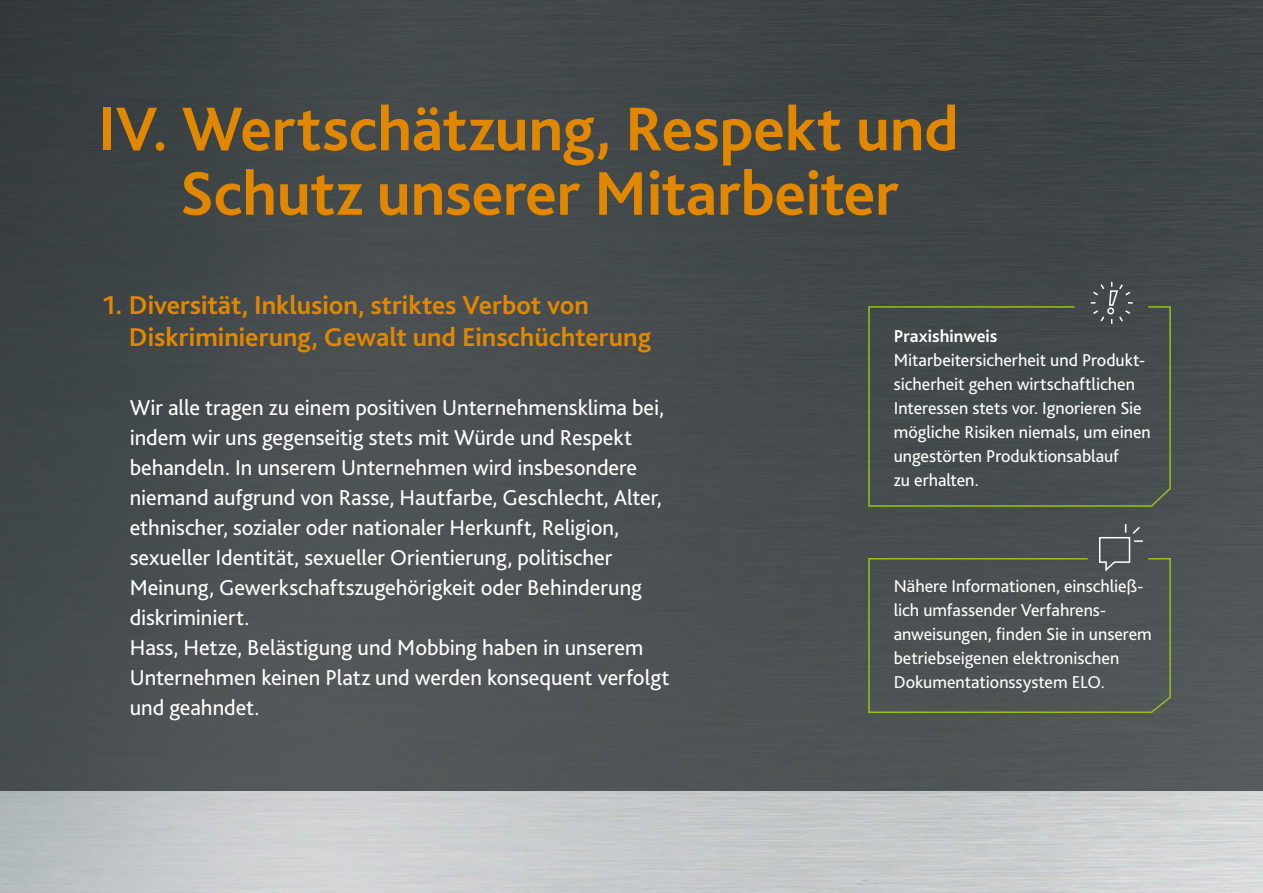
<style>
.page{position:relative;width:1263px;height:893px;background:#fff}
.page>*{position:absolute;margin:0;border:0;box-sizing:border-box;transform-origin:0 0}
.t1{font:700 64.5px/64.5px "Bliss 2";letter-spacing:-.005em;color:#e18800;text-align:center}
.t2{font:700 27px/31.5px "Bliss 2";color:#e18800}
.t3{font:22.5px/30px "Bliss 2";letter-spacing:-.005em;color:#fff}
.t4{font:18px/24px "Bliss 2";letter-spacing:-.005em;color:#fff}
.t5{font:700 18px "Bliss 2";color:#fff}
</style>
<div class="page">
<img style="left:0;top:0;width:1263px;height:893px">
<div style="left:867px;top:305px;width:304px;height:202px;background:#454b4c"></div>
<div style="left:867px;top:557px;width:304px;height:157px;background:#4d5253"></div>
<svg style="left:1098px;top:524px;width:45px;height:49px"></svg>
<svg style="left:1091px;top:282px;width:42px;height:42px"></svg>
<h1 class="t1" style="left:98px;top:95px;width:862px">IV. Wertschätzung, Respekt und<br>Schutz unserer Mitarbeiter</h1>
<p class="t2" style="left:129px;top:289px;width:524px;text-indent:-27px">1. Diversität, Inklusion, striktes Verbot von<br>Diskriminierung, Gewalt und Einschüchterung</p>
<p class="t3" style="left:130px;top:392px;width:541px">Wir alle tragen zu einem positiven Unternehmensklima bei, indem wir uns gegenseitig stets mit Würde und Respekt behandeln. In unserem Unternehmen wird insbesondere niemand aufgrund von Rasse, Hautfarbe, Geschlecht, Alter, ethnischer, sozialer oder nationaler Herkunft, Religion, sexueller Identität, sexueller Orientierung, politischer Meinung, Gewerkschaftszugehörigkeit oder Behinderung diskriminiert.<br>Hass, Hetze, Belästigung und Mobbing haben in unserem Unternehmen keinen Platz und werden konsequent verfolgt und geahndet.</p>
<p class="t5" style="left:894px;top:325px;width:105px">Praxishinweis</p>
<p class="t4" style="left:894px;top:348px;width:259px">Mitarbeitersicherheit und Produkt&shy;sicherheit gehen wirtschaftlichen<br>Interessen stets vor. Ignorieren Sie mögliche Risiken niemals, um einen ungestörten Produktionsablauf<br>zu erhalten.</p>
<p class="t4" style="left:894px;top:574px;width:260px">Nähere Informationen, einschließ&shy;lich umfassender Verfahrens&shy;anweisungen, finden Sie in unserem betriebseigenen elektronischen Dokumentationssystem ELO.</p>
</div>
